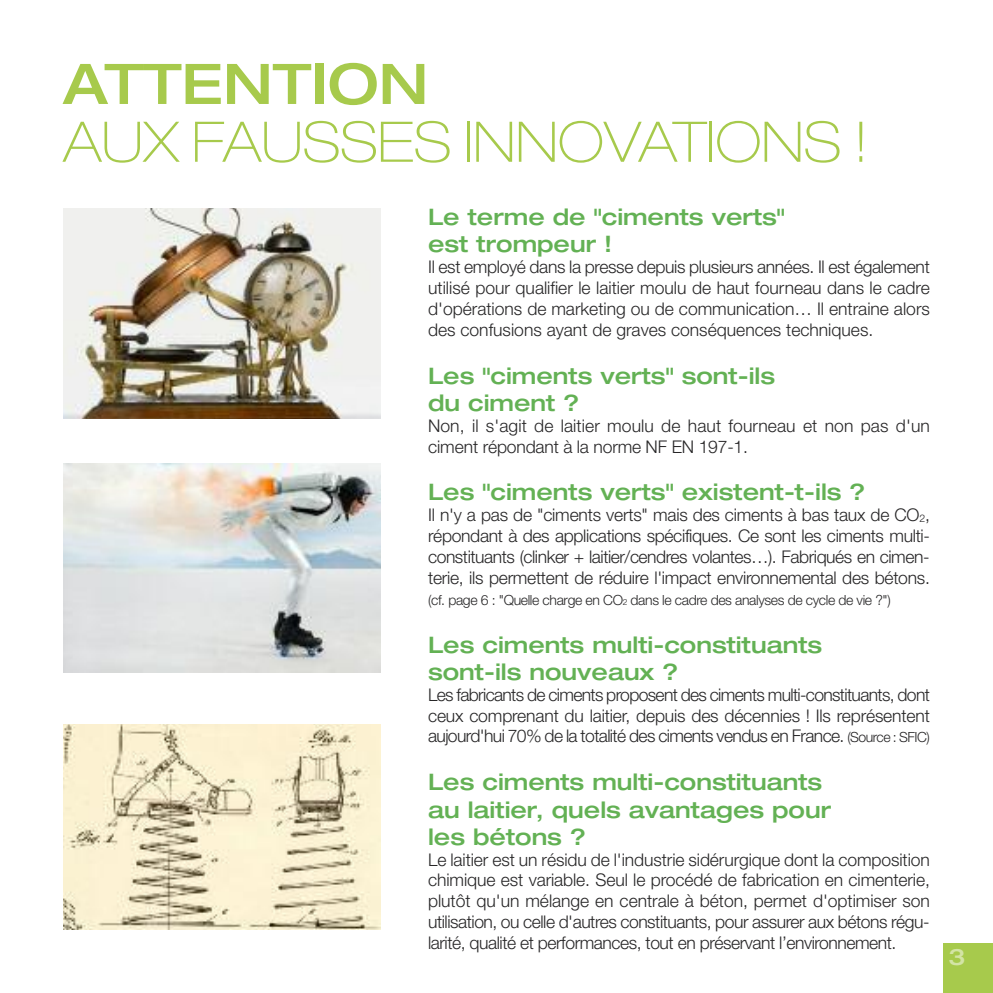
<style>
.page{position:relative;width:993px;height:993px;background:#fff}
.page>*{position:absolute;margin:0;border:0;box-sizing:border-box;transform-origin:0 0}
.t1{font:100 expanded 56px "Helvetica Neue";color:#a7ca4c}
.t2{font:500 expanded 56px "Helvetica Neue";color:#a7ca4c}
.t3{font:500 expanded 22.75px/27.1px "Helvetica Neue";color:#63b154}
.t4{font:500 expanded 22.75px "Helvetica Neue";color:#d3e4a5}
.t5{font:300 17.5px/20.8px "Helvetica Neue";letter-spacing:-.015em;color:#272627;text-align:justify}
.t6{font:300 17.5px/20.8px "Helvetica Neue";letter-spacing:.005em;color:#272627}
.t7{font:300 14px "Helvetica Neue";letter-spacing:-.025em;color:#272627}
.s1{font-size:10.5px}
.s2{font-size:8.4px}
.s3{font-size:14px}
</style>
<div class="page">
<img style="left:63px;top:208px;width:317px;height:210px">
<img style="left:63px;top:463px;width:317px;height:209px">
<img style="left:63px;top:724px;width:317px;height:205px">
<div style="left:943px;top:943px;width:49px;height:49px;background:#a7ca4c"></div>
<h1 class="t2" style="left:63px;top:64px;width:367px">ATTENTION</h1>
<h1 class="t1" style="left:63px;top:122px;width:806px">AUX FAUSSES INNOVATIONS !</h1>
<h2 class="t3" style="left:428px;top:206px;width:358px">Le terme de "ciments verts" est trompeur !</h2>
<p class="t5" style="left:428px;top:258px;width:503px">Il est employé dans la presse depuis plusieurs années. Il est également utilisé pour qualifier le laitier moulu de haut fourneau dans le cadre d'opérations de marketing ou de communication… Il entraine alors des confusions ayant de graves conséquences techniques.</p>
<h2 class="t3" style="left:428px;top:364px;width:348px">Les "ciments verts" sont-ils du ciment ?</h2>
<p class="t6" style="left:428px;top:416px;width:503px">Non, il s'agit de laitier moulu de haut fourneau et non pas d'un ciment répondant à la norme NF EN 197-1.</p>
<h2 class="t3" style="left:428px;top:481px;width:439px">Les "ciments verts" existent-t-ils ?</h2>
<p class="t5" style="left:428px;top:506px;width:503px">Il n'y a pas de "ciments verts" mais des ciments à bas taux de CO<span class="s1">2</span>, répondant à des applications spécifiques. Ce sont les ciments multi&shy;constituants (clinker + laitier/cendres volantes…). Fabriqués en cimen&shy;terie, ils permettent de réduire l'impact environnemental des bétons.</p>
<p class="t7" style="left:428px;top:594px;width:464px">(cf. page 6 : "Quelle charge en CO<span class="s2">2</span> dans le cadre des analyses de cycle de vie ?")</p>
<h2 class="t3" style="left:428px;top:633px;width:395px">Les ciments multi-constituants sont-ils nouveaux ?</h2>
<p class="t5" style="left:428px;top:685px;width:503px">Les fabricants de ciments proposent des ciments multi-constituants, dont ceux comprenant du laitier, depuis des décennies ! Ils représentent aujourd'hui 70% de la totalité des ciments vendus en France. <span class="s3">(Source : SFIC)</span></p>
<h2 class="t3" style="left:428px;top:770px;width:404px">Les ciments multi-constituants au laitier, quels avantages pour les bétons ?</h2>
<p class="t5" style="left:428px;top:850px;width:503px">Le laitier est un résidu de l'industrie sidérurgique dont la composition chimique est variable. Seul le procédé de fabrication en cimenterie, plutôt qu'un mélange en centrale à béton, permet d'optimiser son utilisation, ou celle d'autres constituants, pour assurer aux bétons régu&shy;larité, qualité et performances, tout en préservant l’environnement.</p>
<h2 class="t4" style="left:948px;top:948px;width:18px">3</h2>
</div>
